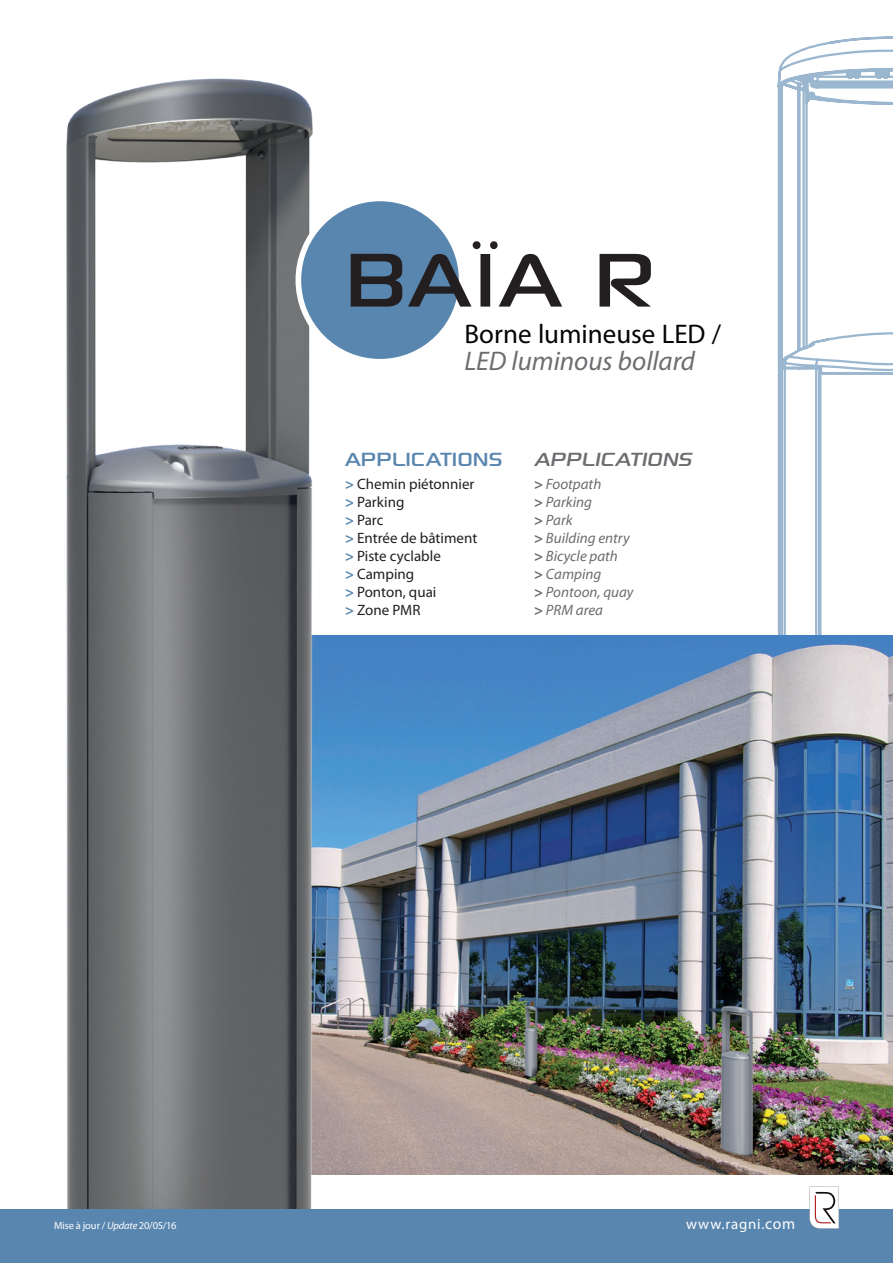
<style>
.page{position:relative;width:893px;height:1263px;background:#fff}
.page>*{position:absolute;margin:0;border:0;box-sizing:border-box;transform-origin:0 0}
.t1{font:108px "Sony Sketch EF";color:#231f20}
.t2{font:27px "Myriad Pro";color:#040503}
.t3{font:italic 27px "Myriad Pro";color:#6c6d70}
.t4{font:27px "Sony Sketch EF";color:#5986af}
.t5{font:italic 27px "Sony Sketch EF";color:#6c6d70}
.t6{font:15px/18px "Myriad Pro";color:#231f20}
.t7{font:italic 15px/18px "Myriad Pro";color:#6c6d70}
.t8{font:14.85px "Myriad Pro";letter-spacing:.05em;color:#fff}
.t9{font:10.5px "Myriad Pro";letter-spacing:-.01em;color:#fff}
.s1{font-weight:700;color:#5986af}
.s2{font-weight:700;font-style:normal}
.s3{font-style:italic}
.s4{font-size:15.6px}
</style>
<div class="page">
<svg style="left:777px;top:36px;width:116px;height:599px"></svg>
<img style="left:416px;top:635px;width:477px;height:539px">
<img style="left:66px;top:78px;width:350px;height:1131px">
<div style="left:298px;top:198px;width:164px;height:164px;background:#5986af;border-radius:50%"></div>
<div style="left:296px;top:196px;width:168px;height:169px;border:6px solid #fff;border-radius:50%"></div>
<div style="left:0;top:1209px;width:893px;height:54px;background:#5986af"></div>
<svg style="left:809px;top:1187px;width:30px;height:42px"></svg>
<h1 class="t1" style="left:345px;top:219px;width:312px">BAÏA R</h1>
<h2 class="t2" style="left:464px;top:317px;width:258px">Borne lumineuse LED /</h2>
<h2 class="t3" style="left:464px;top:344px;width:232px">LED luminous bollard</h2>
<h2 class="t4" style="left:345px;top:444px;width:160px">APPLICATIONS</h2>
<p class="t6" style="left:345px;top:474px;width:134px"><span class="s1">&gt;</span> Chemin piétonnier <span class="s1">&gt;</span> Parking<br><span class="s1">&gt;</span> Parc<br><span class="s1">&gt;</span> Entrée de bâtiment <span class="s1">&gt;</span> Piste cyclable<br><span class="s1">&gt;</span> Camping<br><span class="s1">&gt;</span> Ponton, quai<br><span class="s1">&gt;</span> Zone PMR</p>
<h2 class="t5" style="left:534px;top:444px;width:165px">APPLICATIONS</h2>
<p class="t7" style="left:534px;top:474px;width:101px"><span class="s2">&gt;</span> Footpath<br><span class="s2">&gt;</span> Parking<br><span class="s2">&gt;</span> Park<br><span class="s2">&gt;</span> Building entry <span class="s2">&gt;</span> Bicycle path<br><span class="s2">&gt;</span> Camping<br><span class="s2">&gt;</span> Pontoon, quay <span class="s2">&gt;</span> PRM area</p>
<p class="t9" style="left:54px;top:1219px;width:124px">Mise à jour / <span class="s3">Update</span> 20/05/16</p>
<p class="t8" style="left:686px;top:1214px;width:111px">www.ragni.<span class="s4">com</span></p>
</div>
